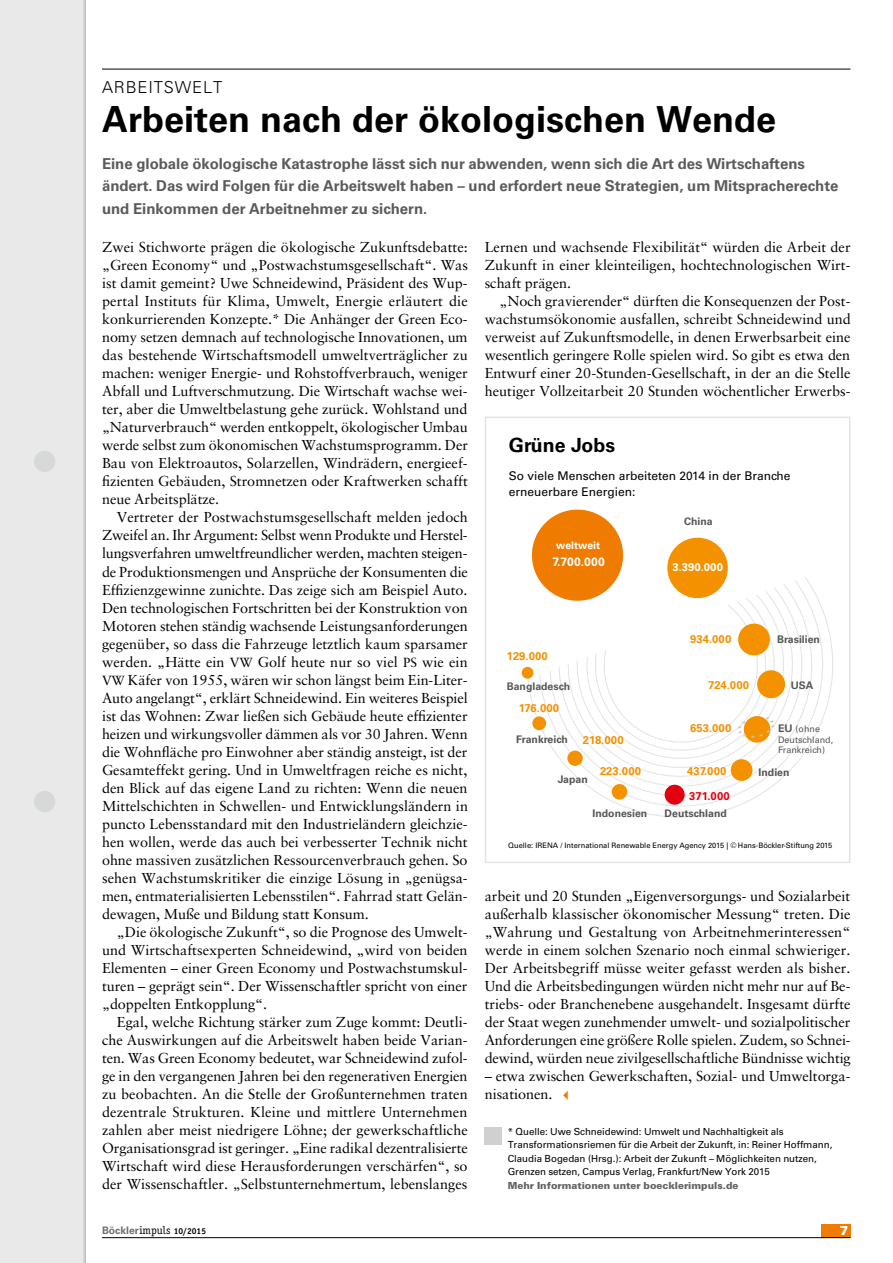
<style>
.page{position:relative;width:893px;height:1263px;background:#fff}
.page>*{position:absolute;margin:0;border:0;box-sizing:border-box;transform-origin:0 0}
.t1{font:700 36px "Univers LT Std";color:#000}
.t2{font:700 19.5px "Univers LT Std";color:#000}
.t3{font:300 16.5px "Univers LT Std";letter-spacing:.05em;color:#000}
.t4{font:700 15px/22.5px "Univers LT Std";letter-spacing:-.005em;color:#5c5b5b}
.t5{font:14.4px/18px "Sabon LT";letter-spacing:-.005em;color:#000;text-align:justify}
.t6{font:900 12.9px "Univers LT Std";color:#fff}
.t7{font:12px/15.6px "Univers LT Std";color:#000}
.t8{font:700 12px "Univers LT Std";letter-spacing:.02em;color:#fff}
.t9{font:700 11.25px "Univers LT Std";letter-spacing:.01em;color:#f39100}
.t10{font:700 11.25px "Univers LT Std";letter-spacing:.01em;color:#fff}
.t11{font:700 11.25px "Univers LT Std";letter-spacing:.01em;color:#e3000f}
.t12{font:700 10.5px "Univers LT Std";color:#565656}
.t13{font:700 10.5px "Univers LT Std";color:#fff}
.t14{font:700 10.35px "Univers LT Std";color:#6f6f6e}
.t15{font:9.75px/13.5px "Univers LT Std";letter-spacing:-.005em;color:#000}
.t16{font:900 9.75px "Univers LT Std";letter-spacing:-.005em;color:#636362}
.t17{font:9px/10.5px "Univers LT Std";color:#565656}
.t18{font:7.5px "Univers LT Std";color:#000}
.s1{font-size:13.2px}
.s2{font-weight:700;font-size:10.5px}
.s3{font-family:"European Pi Three";font-size:10.5px;color:#ef7c00}
.s4{font-family:"Officina Serif LT";font-weight:400;font-size:11.25px;color:#000}
.s5{font-family:"Officina Serif LT";font-size:8.55px;color:#000}
</style>
<div class="page">
<hr style="left:102px;top:69px;width:748px;height:1px;background:#000">
<div style="left:0;top:0;width:85px;height:1263px;background:#e9e9e9"></div>
<hr style="left:84px;top:0;width:2px;height:1263px;background:#b1b2b3">
<hr style="left:83px;top:0;width:2px;height:1263px;background:#dadada">
<div style="left:34px;top:451px;width:21px;height:21px;background:#d7d8d8;border-radius:50%"></div>
<div style="left:34px;top:791px;width:21px;height:21px;background:#d7d8d8;border-radius:50%"></div>
<div style="left:821px;top:1224px;width:29px;height:13px;background:#ef7c00"></div>
<hr style="left:102px;top:1237px;width:748px;height:1px;background:#000">
<svg style="left:521px;top:573px;width:312px;height:245px"></svg>
<svg style="left:575px;top:573px;width:211px;height:197px"></svg>
<div style="left:665px;top:785px;width:20px;height:20px;background:#e3000f;border-radius:10px"></div>
<div style="left:731px;top:759px;width:21px;height:22px;background:#f39100;border-radius:11px"></div>
<div style="left:612px;top:784px;width:15px;height:15px;background:#f39100;border-radius:8px"></div>
<div style="left:567px;top:750px;width:16px;height:16px;background:#f39100;border-radius:8px"></div>
<div style="left:532px;top:716px;width:14px;height:14px;background:#f39100;border-radius:7px"></div>
<div style="left:522px;top:667px;width:11px;height:12px;background:#f39100;border-radius:6px"></div>
<div style="left:667px;top:538px;width:61px;height:60px;background:#f39100;border-radius:30px"></div>
<div style="left:532px;top:510px;width:91px;height:91px;background:#ef7c00;border-radius:46px"></div>
<div style="left:485px;top:417px;width:365px;height:446px;border:2px solid #e3e3e3"></div>
<div style="left:485px;top:1127px;width:17px;height:17px;background:#cfd0d0"></div>
<p class="t3" style="left:102px;top:77px;width:122px">ARBEITSWELT</p>
<h1 class="t1" style="left:102px;top:99px;width:676px">Arbeiten nach der ökologischen Wende</h1>
<p class="t4" style="left:102px;top:152px;width:738px">Eine globale ökologische Katastrophe lässt sich nur abwenden, wenn sich die Art des Wirtschaftens ändert. Das wird Folgen für die Arbeitswelt haben – und erfordert neue Strategien, um Mitspracherechte und Einkommen der Arbeitnehmer zu sichern.</p>
<p class="t5" style="left:102px;top:238px;width:367px">Zwei Stichworte prägen die ökologische Zukunftsdebatte: „Green Economy“ und „Postwachstumsgesellschaft“. Was ist damit gemeint? Uwe Schneidewind, Präsident des Wup&shy;pertal Instituts für Klima, Umwelt, Energie erläutert die konkurrierenden Konzepte.* Die Anhänger der Green Eco&shy;nomy setzen demnach auf technologische Innovationen, um das bestehende Wirtschaftsmodell umweltverträglicher zu machen: weniger Energie- und Rohstoffverbrauch, weniger Abfall und Luftverschmutzung. Die Wirtschaft wachse wei&shy;ter, aber die Umweltbelastung gehe zurück. Wohlstand und „Naturverbrauch“ werden entkoppelt, ökologischer Umbau werde selbst zum ökonomischen Wachstumsprogramm. Der Bau von Elektroautos, Solarzellen, Windrädern, energieef&shy;fizienten Gebäuden, Stromnetzen oder Kraftwerken schafft neue Arbeitsplätze.</p>
<p class="t5" style="left:102px;top:508px;width:367px;text-indent:15px">Vertreter der Postwachstumsgesellschaft melden jedoch Zweifel an. Ihr Argument: Selbst wenn Produkte und Herstel&shy;lungsverfahren umweltfreundlicher werden, machten steigen&shy;de Produktionsmengen und Ansprüche der Konsumenten die Effizienzgewinne zunichte. Das zeige sich am Beispiel Auto.<br>Den technologischen Fortschritten bei der Konstruktion von Motoren stehen ständig wachsende Leistungsanforderungen gegenüber, so dass die Fahrzeuge letztlich kaum sparsamer werden. „Hätte ein <span class="s1">VW</span> Golf heute nur so viel <span class="s1">PS</span> wie ein <span class="s1">VW</span> Käfer von 1955, wären wir schon längst beim Ein-Liter-Auto angelangt“, erklärt Schneidewind. Ein weiteres Beispiel ist das Wohnen: Zwar ließen sich Gebäude heute effizienter heizen und wirkungsvoller dämmen als vor 30 Jahren. Wenn die Wohnfläche pro Einwohner aber ständig ansteigt, ist der Gesamteffekt gering. Und in Umweltfragen reiche es nicht, den Blick auf das eigene Land zu richten: Wenn die neuen Mittelschichten in Schwellen- und Entwicklungsländern in puncto Lebensstandard mit den Industrieländern gleichzie&shy;hen wollen, werde das auch bei verbesserter Technik nicht ohne massiven zusätzlichen Ressourcenverbrauch gehen. So sehen Wachstumskritiker die einzige Lösung in „genügsa&shy;men, entmaterialisierten Lebensstilen“. Fahrrad statt Gelän&shy;dewagen, Muße und Bildung statt Konsum.</p>
<p class="t5" style="left:102px;top:922px;width:367px;text-indent:15px">„Die ökologische Zukunft“, so die Prognose des Umwelt&shy;und Wirtschaftsexperten Schneidewind, „wird von beiden Elementen – einer Green Economy und Postwachstumskul&shy;turen – geprägt sein“. Der Wissenschaftler spricht von einer „doppelten Entkopplung“.</p>
<p class="t5" style="left:102px;top:1012px;width:367px;text-indent:15px">Egal, welche Richtung stärker zum Zuge kommt: Deutli&shy;che Auswirkungen auf die Arbeitswelt haben beide Varian&shy;ten. Was Green Economy bedeutet, war Schneidewind zufol&shy;ge in den vergangenen Jahren bei den regenerativen Energien zu beobachten. An die Stelle der Großunternehmen traten dezentrale Strukturen. Kleine und mittlere Unternehmen zahlen aber meist niedrigere Löhne; der gewerkschaftliche Organisationsgrad ist geringer. „Eine radikal dezentralisierte Wirtschaft wird diese Herausforderungen verschärfen“, so der Wissenschaftler. „Selbstunternehmertum, lebenslanges</p>
<p class="t5" style="left:485px;top:238px;width:367px">Lernen und wachsende Flexibilität“ würden die Arbeit der Zukunft in einer kleinteiligen, hochtechnologischen Wirt&shy;schaft prägen.</p>
<p class="t5" style="left:485px;top:292px;width:367px;text-indent:15px">„Noch gravierender“ dürften die Konsequenzen der Post&shy;wachstumsökonomie ausfallen, schreibt Schneidewind und verweist auf Zukunftsmodelle, in denen Erwerbsarbeit eine wesentlich geringere Rolle spielen wird. So gibt es etwa den Entwurf einer 20-Stunden-Gesellschaft, in der an die Stelle heutiger Vollzeitarbeit 20 Stunden wöchentlicher Erwerbs-</p>
<h2 class="t2" style="left:509px;top:433px;width:108px">Grüne Jobs</h2>
<p class="t7" style="left:509px;top:468px;width:283px">So viele Menschen arbeiteten 2014 in der Branche erneuerbare Energien:</p>
<p class="t13" style="left:556px;top:539px;width:45px">weltweit</p>
<p class="t8" style="left:553px;top:555px;width:54px">7.700.000</p>
<p class="t9" style="left:507px;top:650px;width:43px">129.000</p>
<p class="t12" style="left:507px;top:680px;width:65px">Bangladesch</p>
<p class="t9" style="left:519px;top:701px;width:42px">176.000</p>
<p class="t12" style="left:516px;top:733px;width:53px">Frankreich</p>
<p class="t9" style="left:583px;top:733px;width:42px">218.000</p>
<p class="t12" style="left:684px;top:515px;width:30px">China</p>
<p class="t10" style="left:673px;top:561px;width:52px">3.390.000</p>
<p class="t9" style="left:690px;top:633px;width:43px">934.000</p>
<p class="t12" style="left:777px;top:634px;width:44px">Brasilien</p>
<p class="t9" style="left:708px;top:679px;width:43px">724.000</p>
<p class="t9" style="left:690px;top:721px;width:43px">653.000</p>
<p class="t12" style="left:791px;top:679px;width:24px">USA</p>
<p class="t17" style="left:778px;top:724px;width:57px"><span class="s2">EU</span> (ohne<br>Deutschland,<br>Frankreich)</p>
<p class="t12" style="left:558px;top:773px;width:32px">Japan</p>
<p class="t9" style="left:600px;top:765px;width:43px">223.000</p>
<p class="t9" style="left:687px;top:765px;width:41px">437.000</p>
<p class="t11" style="left:689px;top:789px;width:42px">371.000</p>
<p class="t12" style="left:593px;top:807px;width:56px">Indonesien</p>
<p class="t12" style="left:665px;top:807px;width:64px">Deutschland</p>
<p class="t12" style="left:759px;top:766px;width:32px">Indien</p>
<p class="t18" style="left:508px;top:841px;width:326px">Quelle: IRENA / International Renewable Energy Agency 2015 | © Hans-Böckler-Stiftung 2015</p>
<p class="t5" style="left:485px;top:886px;width:367px">arbeit und 20 Stunden „Eigenversorgungs- und Sozialarbeit außerhalb klassischer ökonomischer Messung“ treten. Die „Wahrung und Gestaltung von Arbeitnehmerinteressen“ werde in einem solchen Szenario noch einmal schwieriger.<br>Der Arbeitsbegriff müsse weiter gefasst werden als bisher.<br>Und die Arbeitsbedingungen würden nicht mehr nur auf Be&shy;triebs- oder Branchenebene ausgehandelt. Insgesamt dürfte der Staat wegen zunehmender umwelt- und sozialpolitischer Anforderungen eine größere Rolle spielen. Zudem, so Schnei&shy;dewind, würden neue zivilgesellschaftliche Bündnisse wichtig</p>
<p class="t5" style="left:485px;top:1066px;width:367px">– etwa zwischen Gewerkschaften, Sozial- und Umweltorga&shy;nisationen. <span class="s3">B</span></p>
<p class="t15" style="left:508px;top:1124px;width:326px">* Quelle: Uwe Schneidewind: Umwelt und Nachhaltigkeit als Transformationsriemen für die Arbeit der Zukunft, in: Reiner Hoffmann, Claudia Bogedan (Hrsg.): Arbeit der Zukunft – Möglichkeiten nutzen, Grenzen setzen, Campus Verlag, Frankfurt/New York 2015</p>
<p class="t16" style="left:508px;top:1179px;width:232px">Mehr Informationen unter boecklerimpuls.de</p>
<p class="t14" style="left:102px;top:1224px;width:106px">Böckler<span class="s4">impuls</span> <span class="s5">10/2015</span></p>
<p class="t6" style="left:840px;top:1222px;width:10px">7</p>
</div>
